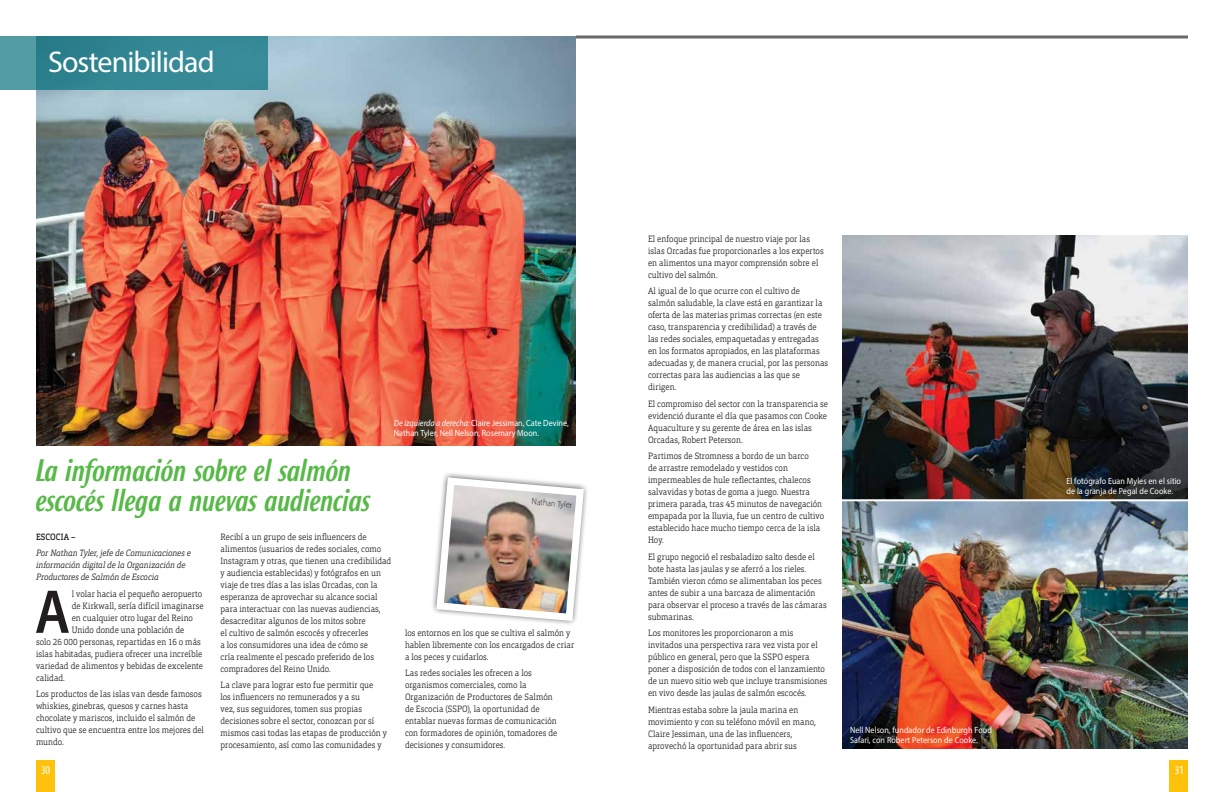
<style>
.page{position:relative;width:1224px;height:792px;background:#fff}
.page>*{position:absolute;margin:0;border:0;box-sizing:border-box;transform-origin:0 0}
.t1{font:600 62.4px "Myriad Pro";color:#221e1f;scale:.89 1}
.t2{font:italic 500 30px/30px "Roxy";letter-spacing:-.01em;color:#57b947}
.t3{font:30px "Myriad Pro";letter-spacing:-.03em;color:#fff}
.t4{font:condensed 12px "Myriad Pro";color:#fff}
.t5{font:300 9px/12px "Orgon Slab";letter-spacing:.005em;color:#221e1f;scale:.89 1}
.t6{font:9px/10px "Myriad Pro";letter-spacing:.005em;color:#fff;scale:.9 1}
.t7{font:italic 300 9px/12px "Orgon Slab";letter-spacing:-.01em;color:#221e1f;scale:.89 1}
.t8{font:300 9px "Myriad Pro";color:#221e1f;scale:.9 1}
.t9{font:500 9px "Orgon Slab";letter-spacing:.01em;color:#221e1f;scale:.89 1}
.s1{font-style:italic}
</style>
<div class="page">
<img style="left:36px;top:36px;width:540px;height:409px">
<svg style="left:0;top:36px;width:268px;height:54px;background:#368995"></svg>
<img style="left:843px;top:235px;width:345px;height:514px">
<img style="left:432px;top:473px;width:155px;height:151px">
<div style="left:1169px;top:761px;width:19px;height:31px;background:#ffc20c"></div>
<div style="left:36px;top:761px;width:19px;height:31px;background:#ffc20c"></div>
<hr style="left:576px;top:38px;width:612px;height:1px;background:#221e1f">
<hr style="left:576px;top:36px;width:612px;height:1px;background:#221e1f">
<hr style="left:831px;top:499px;width:367px;height:2px;background:#fff">
<h2 class="t3" style="left:48px;top:43px;width:168px">Sostenibilidad</h2>
<h2 class="t2" style="left:36px;top:455px;width:336px">La información sobre el salmón escocés llega a nuevas audiencias</h2>
<p class="t6" style="left:394px;top:418px;width:196px"><span class="s1">De izquierda a derecha:</span> Claire Jessiman, Cate Devine,<br>Nathan Tyler, Nell Nelson, Rosemary Moon.</p>
<p class="t8" style="left:532px;top:496px;width:47px;rotate:5deg">Nathan Tyler</p>
<p class="t9" style="left:36px;top:531px;width:46px">ESCOCIA –</p>
<p class="t7" style="left:36px;top:547px;width:176px">Por Nathan Tyler, jefe de Comunicaciones e información digital de la Organización de<br>Productores de Salmón de Escocia</p>
<h1 class="t1" style="left:35px;top:572px;width:41px">A</h1>
<p class="t5" style="left:72px;top:588px;width:148px">l volar hacia el pequeño aeropuerto</p>
<p class="t5" style="left:72px;top:600px;width:150px">de Kirkwall, sería difícil imaginarse</p>
<p class="t5" style="left:72px;top:612px;width:138px">en cualquier otro lugar del Reino</p>
<p class="t5" style="left:72px;top:624px;width:128px">Unido donde una población de</p>
<p class="t5" style="left:36px;top:636px;width:187px">solo 26 000 personas, repartidas en 16 o más</p>
<p class="t5" style="left:36px;top:648px;width:188px">islas habitadas, pudiera ofrecer una increíble</p>
<p class="t5" style="left:36px;top:660px;width:189px">variedad de alimentos y bebidas de excelente</p>
<p class="t5" style="left:36px;top:672px;width:34px">calidad.</p>
<p class="t5" style="left:36px;top:688px;width:190px">Los productos de las islas van desde famosos whiskies, ginebras, quesos y carnes hasta chocolate y mariscos, incluido el salmón de cultivo que se encuentra entre los mejores del mundo.</p>
<p class="t5" style="left:221px;top:531px;width:193px">Recibí a un grupo de seis influencers de alimentos (usuarios de redes sociales, como Instagram y otras, que tienen una credibilidad y audiencia establecidas) y fotógrafos en un viaje de tres días a las islas Orcadas, con la esperanza de aprovechar su alcance social para interactuar con las nuevas audiencias, desacreditar algunos de los mitos sobre<br>el cultivo de salmón escocés y ofrecerles<br>a los consumidores una idea de cómo se<br>cría realmente el pescado preferido de los compradores del Reino Unido.</p>
<p class="t5" style="left:221px;top:679px;width:189px">La clave para lograr esto fue permitir que<br>los influencers no remunerados y a su<br>vez, sus seguidores, tomen sus propias decisiones sobre el sector, conozcan por sí mismos casi todas las etapas de producción y procesamiento, así como las comunidades y</p>
<p class="t5" style="left:405px;top:627px;width:192px">los entornos en los que se cultiva el salmón y hablen libremente con los encargados de criar a los peces y cuidarlos.</p>
<p class="t5" style="left:405px;top:667px;width:173px">Las redes sociales les ofrecen a los organismos comerciales, como la Organización de Productores de Salmón de Escocia (SSPO), la oportunidad de entablar nuevas formas de comunicación con formadores de opinión, tomadores de decisiones y consumidores.</p>
<p class="t5" style="left:648px;top:233px;width:199px">El enfoque principal de nuestro viaje por las islas Orcadas fue proporcionarles a los expertos en alimentos una mayor comprensión sobre el cultivo del salmón.</p>
<p class="t5" style="left:648px;top:285px;width:204px">Al igual de lo que ocurre con el cultivo de salmón saludable, la clave está en garantizar la oferta de las materias primas correctas (en este caso, transparencia y credibilidad) a través de las redes sociales, empaquetadas y entregadas en los formatos apropiados, en las plataformas adecuadas y, de manera crucial, por las personas correctas para las audiencias a las que se dirigen.</p>
<p class="t5" style="left:648px;top:398px;width:204px">El compromiso del sector con la transparencia se evidenció durante el día que pasamos con Cooke Aquaculture y su gerente de área en las islas Orcadas, Robert Peterson.</p>
<p class="t5" style="left:648px;top:450px;width:199px">Partimos de Stromness a bordo de un barco<br>de arrastre remodelado y vestidos con impermeables de hule reflectantes, chalecos salvavidas y botas de goma a juego. Nuestra primera parada, tras 45 minutos de navegación empapada por la lluvia, fue un centro de cultivo establecido hace mucho tiempo cerca de la isla Hoy.</p>
<p class="t5" style="left:648px;top:551px;width:202px">El grupo negoció el resbaladizo salto desde el bote hasta las jaulas y se aferró a los rieles.<br>También vieron cómo se alimentaban los peces antes de subir a una barcaza de alimentación para observar el proceso a través de las cámaras submarinas.</p>
<p class="t5" style="left:648px;top:627px;width:203px">Los monitores les proporcionaron a mis invitados una perspectiva rara vez vista por el público en general, pero que la SSPO espera poner a disposición de todos con el lanzamiento de un nuevo sitio web que incluye transmisiones en vivo desde las jaulas de salmón escocés.</p>
<p class="t5" style="left:648px;top:704px;width:190px">Mientras estaba sobre la jaula marina en movimiento y con su teléfono móvil en mano, Claire Jessiman, una de las influencers, aprovechó la oportunidad para abrir sus</p>
<p class="t6" style="left:850px;top:725px;width:159px">Nell Nelson, fundador de Edinburgh Food<br>Safari, con Robert Peterson de Cooke.</p>
<p class="t6" style="left:1067px;top:476px;width:129px">El fotógrafo Euan Myles en el sitio de la granja de Pegal de Cooke.</p>
<h3 class="t4" style="left:41px;top:763px;width:11px">30</h3>
<h3 class="t4" style="left:1175px;top:763px;width:10px">31</h3>
</div>
